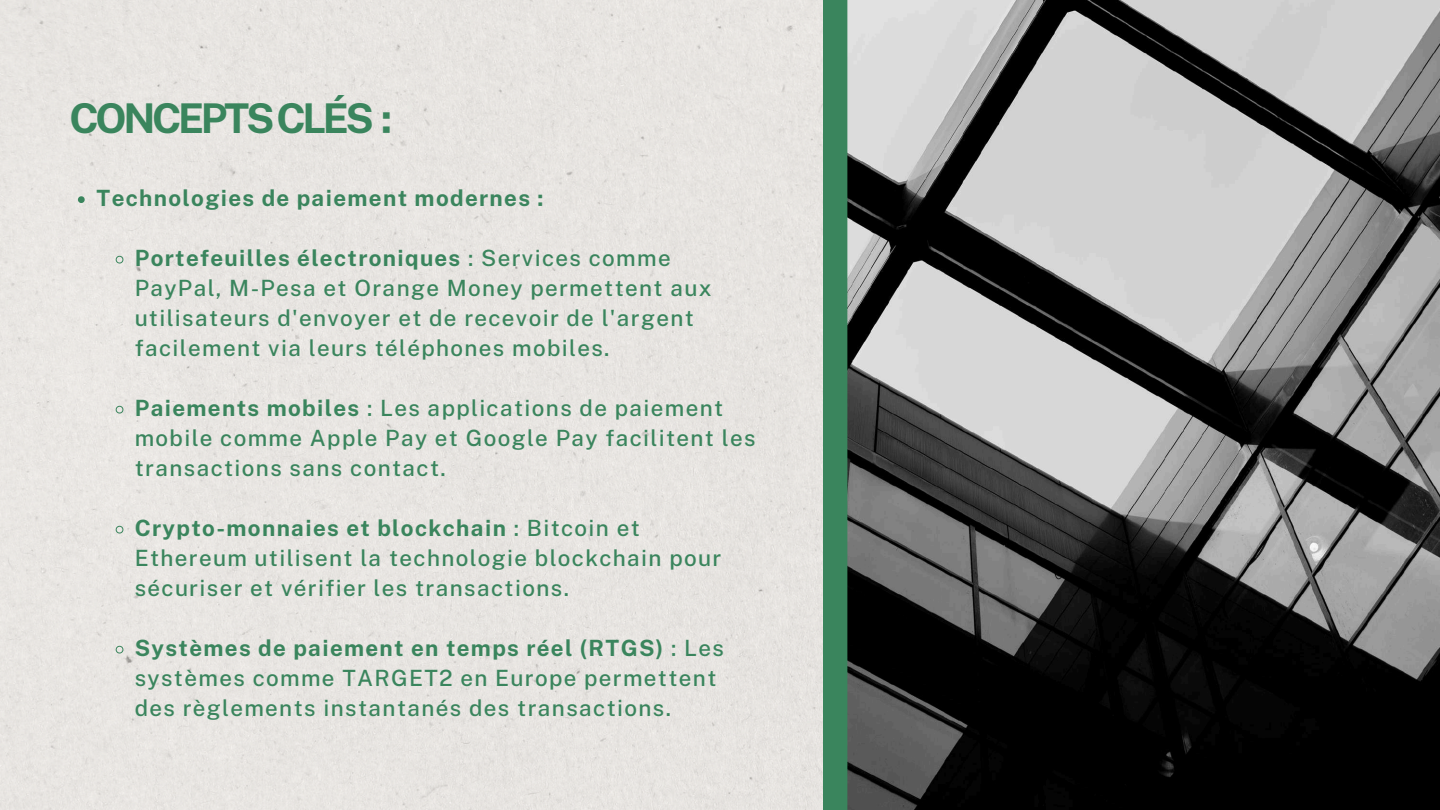
<style>
.page{position:relative;width:1440px;height:810px;background:#fff}
.page>*{position:absolute;margin:0;border:0;box-sizing:border-box;transform-origin:0 0}
.t1{font:700 41px "Public Sans";letter-spacing:-.08em;color:#3a855d}
.t2{font:500 22.4px/30px "Public Sans";letter-spacing:.06em;color:#3a855d}
.t3{font:700 22.4px "Public Sans";letter-spacing:.06em;color:#3a855d}
.s1{font-weight:700}
</style>
<div class="page">
<div style="left:0;top:0;width:823px;height:810px;background:#e8e5e1"></div>
<img style="left:847px;top:0;width:593px;height:810px">
<svg style="left:78px;top:196px;width:7px;height:7px"></svg>
<svg style="left:115px;top:255px;width:9px;height:9px"></svg>
<svg style="left:115px;top:405px;width:9px;height:9px"></svg>
<svg style="left:115px;top:525px;width:9px;height:9px"></svg>
<svg style="left:115px;top:645px;width:9px;height:9px"></svg>
<div style="left:823px;top:0;width:24px;height:810px;background:#3a855d"></div>
<h1 class="t1" style="left:70px;top:94px;width:324px">CONCEPTSCLÉS :</h1>
<p class="t3" style="left:97px;top:185px;width:448px">Technologies de paiement modernes :</p>
<p class="t2" style="left:135px;top:243px;width:578px"><span class="s1">Portefeuilles électroniques</span> : Services comme PayPal, M-Pesa et Orange Money permettent aux utilisateurs d'envoyer et de recevoir de l'argent facilement via leurs téléphones mobiles.</p>
<p class="t2" style="left:135px;top:393px;width:622px"><span class="s1">Paiements mobiles</span> : Les applications de paiement mobile comme Apple Pay et Google Pay facilitent les transactions sans contact.</p>
<p class="t2" style="left:135px;top:513px;width:588px"><span class="s1">Crypto-monnaies et blockchain</span> : Bitcoin et<br>Ethereum utilisent la technologie blockchain pour sécuriser et vérifier les transactions.</p>
<p class="t2" style="left:135px;top:633px;width:591px"><span class="s1">Systèmes de paiement en temps réel (RTGS)</span> : Les systèmes comme TARGET2 en Europe permettent des règlements instantanés des transactions.</p>
</div>
